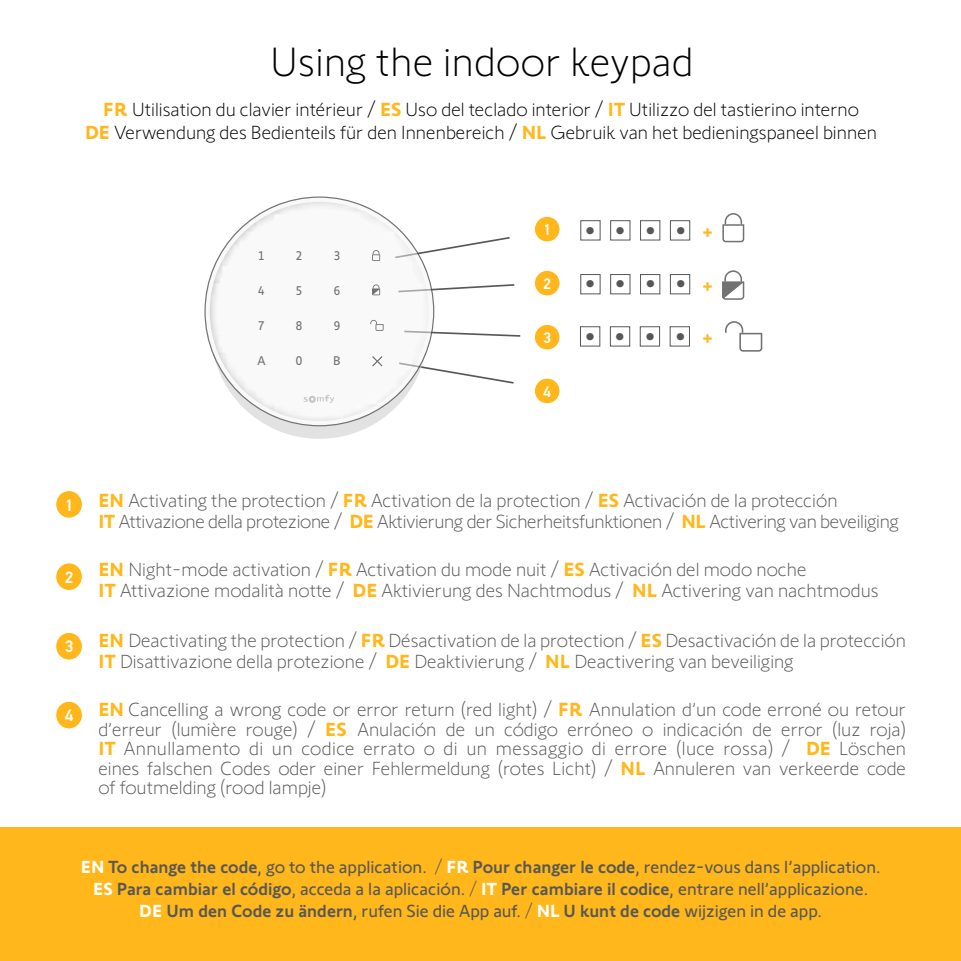
<style>
.page{position:relative;width:961px;height:961px;background:#fff}
.page>*{position:absolute;margin:0;border:0;box-sizing:border-box;transform-origin:0 0}
.t1{font:300 42px "Somfy Sans";letter-spacing:.01em;color:#000}
.t2{font:700 22.2px "DIN Round Pro";color:#575756}
.t3{font:300 19.5px/19.5px "Somfy Sans";color:#575756}
.t4{font:300 19.5px/21px "Somfy Sans";letter-spacing:-.02em;color:#575756}
.t5{font:300 19.5px/23.4px "Somfy Sans";color:#000;text-align:center}
.t6{font:18px/21.6px "Somfy Sans";color:#575756;text-align:center}
.t7{font:500 16.5px "PF Din Text Pro";color:#fff}
.t8{font:500 15.3px "PF Din Text Pro";color:#fff}
.t9{font:12.9px "Somfy Sans";color:#717271}
.s1{font-weight:700;color:#ffb71b}
.s2{font-family:"Somfy Sans";font-size:19.5px;color:#ffb71b}
.s3{font-weight:700;color:#fff}
.s4{font-weight:500}
.s5{font-weight:300}
</style>
<div class="page">
<div style="left:0;top:827px;width:961px;height:134px;background:#ffb71b"></div>
<svg style="left:204px;top:197px;width:230px;height:229px"></svg>
<svg style="left:372px;top:250px;width:8px;height:11px"></svg>
<svg style="left:372px;top:284px;width:8px;height:11px"></svg>
<svg style="left:370px;top:320px;width:14px;height:11px"></svg>
<svg style="left:372px;top:356px;width:10px;height:10px"></svg>
<svg style="left:303px;top:395px;width:31px;height:8px"></svg>
<svg style="left:393px;top:236px;width:117px;height:23px"></svg>
<svg style="left:397px;top:283px;width:118px;height:10px"></svg>
<svg style="left:403px;top:330px;width:118px;height:8px"></svg>
<svg style="left:397px;top:361px;width:117px;height:24px"></svg>
<div style="left:534px;top:216px;width:26px;height:26px;background:#ffb71b;border-radius:50%"></div>
<div style="left:534px;top:216px;width:26px;height:26px;border:1px solid #fff;border-radius:50%"></div>
<div style="left:534px;top:270px;width:26px;height:26px;background:#ffb71b;border-radius:50%"></div>
<div style="left:534px;top:270px;width:26px;height:26px;border:1px solid #fff;border-radius:50%"></div>
<div style="left:534px;top:324px;width:26px;height:26px;background:#ffb71b;border-radius:50%"></div>
<div style="left:534px;top:324px;width:26px;height:26px;border:1px solid #fff;border-radius:50%"></div>
<div style="left:534px;top:378px;width:26px;height:26px;background:#ffb71b;border-radius:50%"></div>
<div style="left:534px;top:378px;width:26px;height:26px;border:1px solid #fff;border-radius:50%"></div>
<div style="left:580px;top:274px;width:20px;height:20px;border:1px solid #575756"></div>
<div style="left:610px;top:274px;width:20px;height:20px;border:1px solid #575756"></div>
<div style="left:640px;top:274px;width:20px;height:20px;border:1px solid #575756"></div>
<div style="left:670px;top:274px;width:20px;height:20px;border:1px solid #575756"></div>
<svg style="left:722px;top:270px;width:22px;height:30px"></svg>
<div style="left:580px;top:220px;width:20px;height:20px;border:1px solid #575756"></div>
<div style="left:610px;top:220px;width:20px;height:20px;border:1px solid #575756"></div>
<div style="left:640px;top:220px;width:20px;height:20px;border:1px solid #575756"></div>
<div style="left:670px;top:220px;width:20px;height:20px;border:1px solid #575756"></div>
<svg style="left:722px;top:213px;width:22px;height:29px"></svg>
<div style="left:580px;top:326px;width:20px;height:20px;border:1px solid #575756"></div>
<div style="left:610px;top:326px;width:20px;height:20px;border:1px solid #575756"></div>
<div style="left:640px;top:326px;width:20px;height:20px;border:1px solid #575756"></div>
<div style="left:670px;top:326px;width:20px;height:20px;border:1px solid #575756"></div>
<svg style="left:725px;top:321px;width:37px;height:31px"></svg>
<div style="left:56px;top:491px;width:26px;height:27px;background:#ffb71b;border-radius:50%"></div>
<div style="left:55px;top:490px;width:28px;height:29px;border:1px solid #fff;border-radius:50%"></div>
<div style="left:56px;top:563px;width:26px;height:27px;background:#ffb71b;border-radius:50%"></div>
<div style="left:55px;top:562px;width:28px;height:29px;border:1px solid #fff;border-radius:50%"></div>
<div style="left:56px;top:632px;width:26px;height:28px;background:#ffb71b;border-radius:50%"></div>
<div style="left:55px;top:632px;width:28px;height:28px;border:1px solid #fff;border-radius:50%"></div>
<div style="left:56px;top:701px;width:26px;height:28px;background:#ffb71b;border-radius:50%"></div>
<div style="left:55px;top:701px;width:28px;height:28px;border:1px solid #fff;border-radius:50%"></div>
<h1 class="t1" style="left:270px;top:31px;width:425px">Using the indoor keypad</h1>
<p class="t5" style="left:85px;top:96px;width:794px"><span class="s1">FR</span> Utilisation du clavier intérieur / <span class="s1">ES</span> Uso del teclado interior / <span class="s1">IT</span> Utilizzo del tastierino interno<br><span class="s1">DE</span> Verwendung des Bedienteils für den Innenbereich / <span class="s1">NL</span> Gebruik van het bedieningspaneel binnen</p>
<p class="t9" style="left:258px;top:246px;width:8px">1</p>
<p class="t9" style="left:296px;top:246px;width:8px">2</p>
<p class="t9" style="left:334px;top:246px;width:8px">3</p>
<p class="t9" style="left:258px;top:281px;width:8px">4</p>
<p class="t9" style="left:296px;top:281px;width:8px">5</p>
<p class="t9" style="left:334px;top:281px;width:8px">6</p>
<p class="t9" style="left:258px;top:316px;width:8px">7</p>
<p class="t9" style="left:296px;top:316px;width:8px">8</p>
<p class="t9" style="left:334px;top:316px;width:8px">9</p>
<p class="t9" style="left:257px;top:351px;width:10px">A</p>
<p class="t9" style="left:296px;top:351px;width:8px">0</p>
<p class="t9" style="left:333px;top:351px;width:9px">B</p>
<p class="t8" style="left:543px;top:220px;width:10px">1</p>
<p class="t2" style="left:584px;top:214px;width:130px">••••<span class="s2">+</span></p>
<p class="t8" style="left:543px;top:274px;width:10px">2</p>
<p class="t2" style="left:584px;top:266px;width:130px">••••<sub>+</sub></p>
<p class="t8" style="left:543px;top:328px;width:10px">3</p>
<p class="t2" style="left:584px;top:319px;width:130px">••••<sub>+</sub></p>
<p class="t8" style="left:543px;top:382px;width:10px">4</p>
<p class="t7" style="left:65px;top:495px;width:10px">1</p>
<p class="t7" style="left:65px;top:567px;width:10px">2</p>
<p class="t7" style="left:65px;top:637px;width:10px">3</p>
<p class="t7" style="left:65px;top:706px;width:10px">4</p>
<p class="t4" style="left:98px;top:488px;width:802px"><span class="s1">EN</span> Activating the protection / <span class="s1">FR</span> Activation de la protection / <span class="s1">ES</span> Activación de la protección<br><span class="s1">IT</span> Attivazione della protezione / <span class="s1">DE</span> Aktivierung der Sicherheitsfunktionen / <span class="s1">NL</span> Activering van beveiliging</p>
<p class="t3" style="left:98px;top:557px;width:782px;line-height:21px"><span class="s1">EN</span> Night-mode activation / <span class="s1">FR</span> Activation du mode nuit / <span class="s1">ES</span> Activación del modo noche<br><span class="s1">IT</span> Attivazione modalità notte / <span class="s1">DE</span> Aktivierung des Nachtmodus / <span class="s1">NL</span> Activering van nachtmodus</p>
<p class="t3" style="left:98px;top:628px;width:809px;line-height:21px"><span class="s1">EN</span> Deactivating the protection / <span class="s1">FR</span> Désactivation de la protection / <span class="s1">ES</span> Desactivación de la protección<br><span class="s1">IT</span> Disattivazione della protezione / <span class="s1">DE</span> Deaktivierung / <span class="s1">NL</span> Deactivering van beveiliging</p>
<p class="t3" style="left:98px;top:698px;width:809px;text-align:justify"><span class="s1">EN</span> Cancelling a wrong code or error return (red light) / <span class="s1">FR</span> Annulation d’un code erroné ou retour d’erreur (lumière rouge) / <span class="s1">ES</span> Anulación de un código erróneo o indicación de error (luz roja)<br><span class="s1">IT</span> Annullamento di un codice errato o di un messaggio di errore (luce rossa) / <span class="s1">DE</span> Löschen eines falschen Codes oder einer Fehlermeldung (rotes Licht) / <span class="s1">NL</span> Annuleren van verkeerde code of foutmelding (rood lampje)</p>
<p class="t6" style="left:81px;top:855px;width:801px"><span class="s3">EN</span> <span class="s4">To change the code</span>, go to the application. <span class="s5">/</span> <span class="s3">FR</span> <span class="s4">Pour changer le code</span>, rendez-vous dans l’application.<br><span class="s3">ES</span> <span class="s4">Para cambiar el código</span>, acceda a la aplicación. <span class="s5">/</span> <span class="s3">IT</span> <span class="s4">Per cambiare il codice</span>, entrare nell’applicazione.<br><span class="s3">DE</span> <span class="s4">Um den Code zu ändern</span>, rufen Sie die App auf. <span class="s5">/</span> <span class="s3">NL</span> <span class="s4">U kunt de code</span> wijzigen in de app.</p>
</div>
